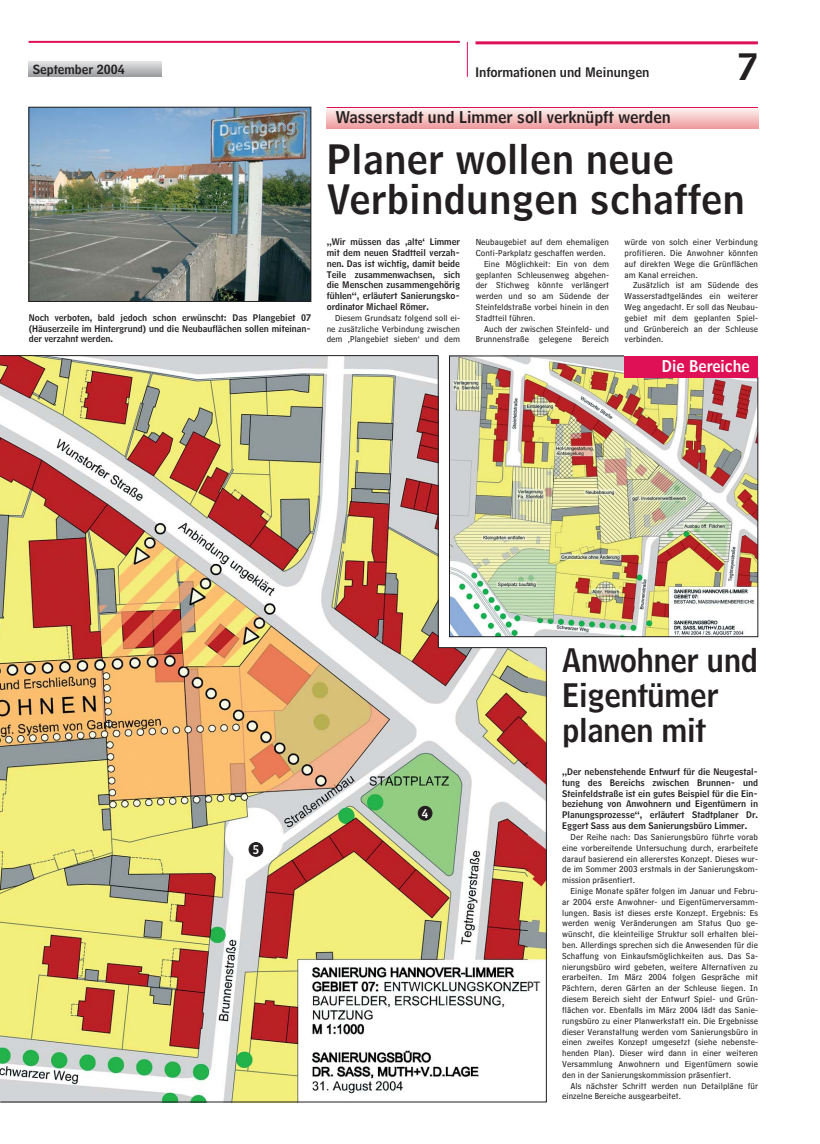
<style>
.page{position:relative;width:820px;height:1144px;background:#fff}
.page>*{position:absolute;margin:0;border:0;box-sizing:border-box;transform-origin:0 0}
.t1{font:40px/40px "HM Headline";letter-spacing:.01em;color:#231f20}
.t2{font:36px "HM Headline";color:#231f20}
.t3{font:32px/35px "HM Headline";letter-spacing:-.01em;color:#231f20}
.t4{font:16px "HM Headline";color:#231f20}
.t5{font:16px "HM Headline";color:#fff}
.t6{font:14px "HM Text";color:#231f20}
.t7{font:13px "HM Headline";color:#231f20}
.t8{font:12.5px "HM Headline";color:#231f20}
.t9{font:12px "HM Headline";color:#fff}
.t10{font:9px "HM Text";letter-spacing:.01em;color:#231f20}
.t11{font:9px/10.8px "HM Headline";color:#231f20;text-align:justify}
</style>
<div class="page">
<hr style="left:28px;top:41px;width:432px;height:2px;background:#df1055">
<hr style="left:476px;top:41px;width:282px;height:3px;background:#df1055">
<hr style="left:467px;top:42px;width:1px;height:35px;background:#df1055">
<svg style="left:29px;top:62px;width:132px;height:14px;background:#bdbfc2"></svg>
<img style="left:0;top:356px;width:546px;height:746px">
<svg style="left:327px;top:108px;width:431px;height:21px;background:#f5c5c5"></svg>
<hr style="left:327px;top:107px;width:431px;height:1px;background:#df1055">
<img style="left:438px;top:355px;width:320px;height:293px">
<div style="left:625px;top:353px;width:135px;height:24px;background:#fff"></div>
<div style="left:625px;top:356px;width:133px;height:22px;background:#df1055"></div>
<img style="left:31px;top:109px;width:278px;height:191px">
<div style="left:29px;top:107px;width:282px;height:195px;border:1px solid #231f20"></div>
<div style="left:418px;top:806px;width:14px;height:14px;background:#231f20;border-radius:50%"></div>
<div style="left:418px;top:806px;width:14px;height:14px;border:1px solid #231f20;border-radius:50%"></div>
<div style="left:249px;top:843px;width:14px;height:13px;background:#231f20;border-radius:50%"></div>
<div style="left:249px;top:842px;width:14px;height:15px;border:1px solid #231f20;border-radius:50%"></div>
<hr style="left:546px;top:648px;width:1px;height:454px;background:#231f20">
<hr style="left:0;top:1102px;width:546px;height:1px;background:#231f20">
<hr style="left:0;top:355px;width:438px;height:1px;background:#231f20">
<p class="t8" style="left:33px;top:65px;width:93px">September 2004</p>
<p class="t7" style="left:476px;top:68px;width:175px">Informationen und Meinungen</p>
<p class="t2" style="left:738px;top:54px;width:22px">7</p>
<p class="t11" style="left:29px;top:313px;width:284px">Noch verboten, bald jedoch schon erwünscht: Das Plangebiet 07 (Häuserzeile im Hintergrund) und die Neubauflächen sollen miteinan&shy;der verzahnt werden.</p>
<p class="t4" style="left:336px;top:111px;width:337px">Wasserstadt und Limmer soll verknüpft werden</p>
<p class="t1" style="left:327px;top:145px;width:420px">Planer wollen neue<br>Verbindungen schaffen</p>
<p class="t11" style="left:327px;top:238px;width:135px">„Wir müssen das ,alte‘ Limmer</p>
<p class="t11" style="left:327px;top:248px;width:135px">mit dem neuen Stadtteil verzah-</p>
<p class="t11" style="left:327px;top:259px;width:135px">nen. Das ist wichtig, damit beide</p>
<p class="t11" style="left:327px;top:270px;width:135px">Teile zusammenwachsen, sich</p>
<p class="t11" style="left:327px;top:281px;width:135px">die Menschen zusammengehörig</p>
<p class="t11" style="left:327px;top:292px;width:135px">fühlen“, erläutert Sanierungsko-</p>
<p class="t11" style="left:327px;top:302px;width:104px">ordinator Michael Römer.</p>
<p class="t10" style="left:335px;top:314px;width:126px">Diesem Grundsatz folgend soll ei-</p>
<p class="t10" style="left:327px;top:325px;width:135px">ne zusätzliche Verbindung zwischen</p>
<p class="t10" style="left:327px;top:336px;width:135px">dem ,Plangebiet sieben‘ und dem</p>
<p class="t10" style="left:476px;top:239px;width:135px">Neubaugebiet auf dem ehemaligen</p>
<p class="t10" style="left:476px;top:250px;width:132px">Conti-Parkplatz geschaffen werden.</p>
<p class="t10" style="left:484px;top:260px;width:127px">Eine Möglichkeit: Ein von dem</p>
<p class="t10" style="left:476px;top:271px;width:135px">geplanten Schleusenweg abgehen-</p>
<p class="t10" style="left:476px;top:282px;width:135px">der Stichweg könnte verlängert</p>
<p class="t10" style="left:476px;top:293px;width:135px">werden und so am Südende der</p>
<p class="t10" style="left:476px;top:304px;width:135px">Steinfeldstraße vorbei hinein in den</p>
<p class="t10" style="left:476px;top:314px;width:61px">Stadtteil führen.</p>
<p class="t10" style="left:484px;top:325px;width:126px">Auch der zwischen Steinfeld- und</p>
<p class="t10" style="left:476px;top:336px;width:135px">Brunnenstraße gelegene Bereich</p>
<p class="t10" style="left:625px;top:239px;width:135px">würde von solch einer Verbindung</p>
<p class="t10" style="left:625px;top:250px;width:135px">profitieren. Die Anwohner könnten</p>
<p class="t10" style="left:625px;top:260px;width:135px">auf direkten Wege die Grünflächen</p>
<p class="t10" style="left:625px;top:271px;width:75px">am Kanal erreichen.</p>
<p class="t10" style="left:633px;top:282px;width:126px">Zusätzlich ist am Südende des</p>
<p class="t10" style="left:625px;top:293px;width:135px">Wasserstadtgeländes ein weiterer</p>
<p class="t10" style="left:625px;top:304px;width:135px">Weg angedacht. Er soll das Neubau-</p>
<p class="t10" style="left:625px;top:314px;width:135px">gebiet mit dem geplanten Spiel-</p>
<p class="t10" style="left:625px;top:325px;width:135px">und Grünbereich an der Schleuse</p>
<p class="t10" style="left:625px;top:336px;width:40px">verbinden.</p>
<p class="t5" style="left:662px;top:361px;width:89px">Die Bereiche</p>
<p class="t9" style="left:253px;top:846px;width:8px">5</p>
<p class="t9" style="left:422px;top:810px;width:8px">4</p>
<p class="t6" style="left:527px;top:981px;width:15px">PT</p>
<p class="t3" style="left:562px;top:647px;width:197px">Anwohner und<br>Eigentümer planen mit</p>
<p class="t11" style="left:562px;top:767px;width:197px">„Der nebenstehende Entwurf für die Neugestal-</p>
<p class="t11" style="left:562px;top:778px;width:197px">tung des Bereichs zwischen Brunnen- und</p>
<p class="t11" style="left:562px;top:789px;width:197px">Steinfeldstraße ist ein gutes Beispiel für die Ein-</p>
<p class="t11" style="left:562px;top:800px;width:197px">beziehung von Anwohnern und Eigentümern in</p>
<p class="t11" style="left:562px;top:811px;width:197px">Planungsprozesse“, erläutert Stadtplaner Dr.</p>
<p class="t11" style="left:562px;top:822px;width:187px">Eggert Sass aus dem Sanierungsbüro Limmer.</p>
<p class="t10" style="left:571px;top:833px;width:189px">Der Reihe nach: Das Sanierungsbüro führte vorab</p>
<p class="t10" style="left:562px;top:844px;width:197px">eine vorbereitende Untersuchung durch, erarbeitete</p>
<p class="t10" style="left:562px;top:855px;width:197px">darauf basierend ein allererstes Konzept. Dieses wur-</p>
<p class="t10" style="left:562px;top:866px;width:197px">de im Sommer 2003 erstmals in der Sanierungskom-</p>
<p class="t10" style="left:562px;top:877px;width:74px">mission präsentiert.</p>
<p class="t10" style="left:571px;top:888px;width:189px">Einige Monate später folgen im Januar und Febru-</p>
<p class="t10" style="left:562px;top:898px;width:197px">ar 2004 erste Anwohner- und Eigentümerversamm-</p>
<p class="t10" style="left:562px;top:909px;width:197px">lungen. Basis ist dieses erste Konzept. Ergebnis: Es</p>
<p class="t10" style="left:562px;top:920px;width:197px">werden wenig Veränderungen am Status Quo ge-</p>
<p class="t10" style="left:562px;top:931px;width:197px">wünscht, die kleinteilige Struktur soll erhalten blei-</p>
<p class="t10" style="left:562px;top:942px;width:197px">ben. Allerdings sprechen sich die Anwesenden für die</p>
<p class="t10" style="left:562px;top:952px;width:197px">Schaffung von Einkaufsmöglichkeiten aus. Das Sa-</p>
<p class="t10" style="left:562px;top:963px;width:197px">nierungsbüro wird gebeten, weitere Alternativen zu</p>
<p class="t10" style="left:562px;top:974px;width:197px">erarbeiten. Im März 2004 folgen Gespräche mit</p>
<p class="t10" style="left:562px;top:985px;width:197px">Pächtern, deren Gärten an der Schleuse liegen. In</p>
<p class="t10" style="left:562px;top:996px;width:197px">diesem Bereich sieht der Entwurf Spiel- und Grün-</p>
<p class="t10" style="left:562px;top:1007px;width:197px">flächen vor. Ebenfalls im März 2004 lädt das Sanie-</p>
<p class="t10" style="left:562px;top:1017px;width:197px">rungsbüro zu einer Planwerkstatt ein. Die Ergebnisse</p>
<p class="t10" style="left:562px;top:1028px;width:197px">dieser Veranstaltung werden vom Sanierungsbüro in</p>
<p class="t10" style="left:562px;top:1039px;width:197px">einen zweites Konzept umgesetzt (siehe nebenste-</p>
<p class="t10" style="left:562px;top:1050px;width:197px">henden Plan). Dieser wird dann in einer weiteren</p>
<p class="t10" style="left:562px;top:1061px;width:197px">Versammlung Anwohnern und Eigentümern sowie</p>
<p class="t10" style="left:562px;top:1071px;width:170px">den in der Sanierungskommission präsentiert.</p>
<p class="t10" style="left:571px;top:1082px;width:189px">Als nächster Schritt werden nun Detailpläne für</p>
<p class="t10" style="left:562px;top:1093px;width:120px">einzelne Bereiche ausgearbeitet.</p>
</div>
